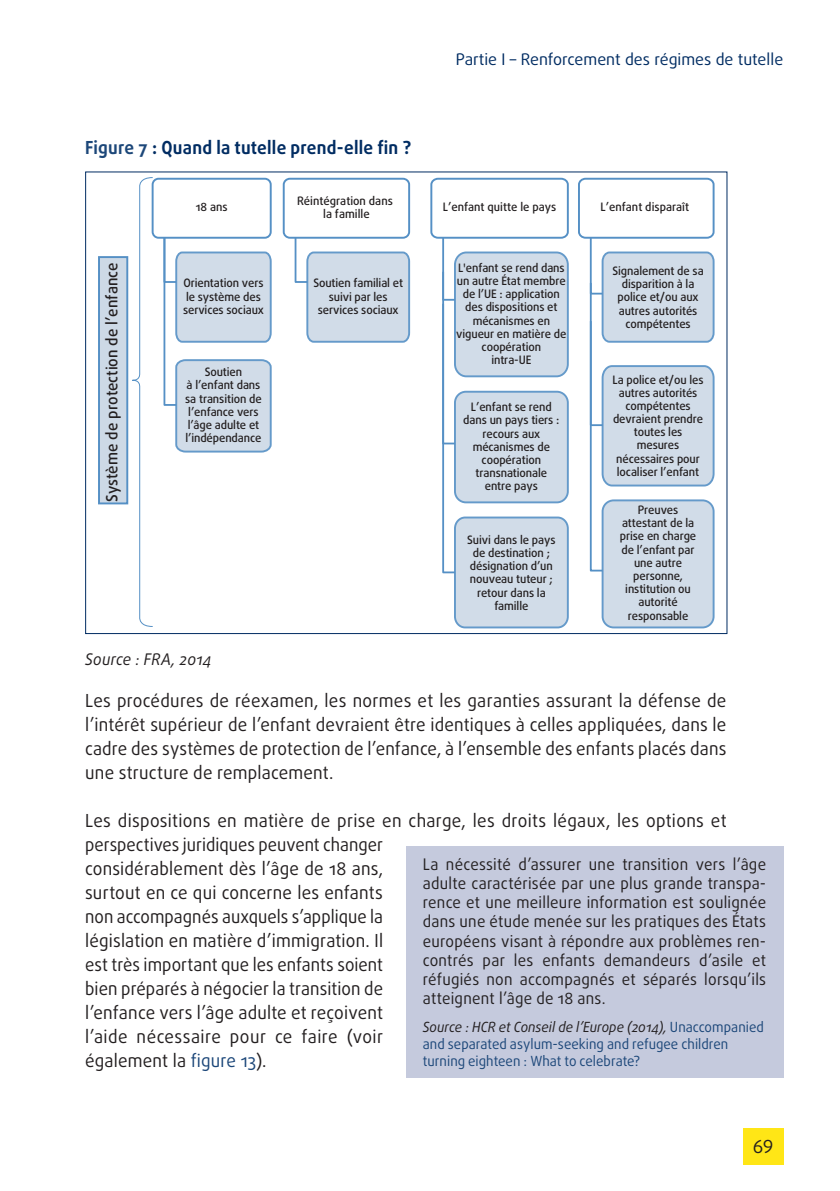
<style>
.page{position:relative;width:840px;height:1191px;background:#fff}
.page>*{position:absolute;margin:0;border:0;box-sizing:border-box;transform-origin:0 0}
.body{font:18px/24px "Daxline Pro";letter-spacing:.01em;color:#231f20;text-align:justify;scale:.95 1}
.figure_table{font:700 18px "Daxline Pro";letter-spacing:.015em;color:#002c62;scale:.95 1}
.body-2{font:18px "Daxline Pro";letter-spacing:.01em;color:#231f20}
.FRA_ACTIVITY_body{font:16px/19.2px "Daxline Pro";letter-spacing:.02em;color:#231f20;text-align:justify;scale:.95 1}
.t1{font:16px "Daxline Pro";color:#002c62}
.figure_note_source{font:italic 16px "Daxline Pro";letter-spacing:.01em;color:#231f20;scale:.95 1}
.t2{font:500 15.6px "Daxline Pro";color:#231f20}
.FRA_ACTIVITY_more_in{font:14px/16.8px "Daxline Pro";letter-spacing:.005em;color:#1c4779;scale:.95 1}
.t3{font:500 11.6px/13.2px "Daxline Pro";letter-spacing:-.01em;color:#231f20;text-align:center}
.s1{color:#1c4779}
.s2{font-style:italic;color:#231f20}
</style>
<div class="page">
<div style="left:742px;top:1128px;width:40px;height:36px;background:#ffe616"></div>
<div style="left:151px;top:178px;width:120px;height:61px;border:2px solid #5590c5;border-radius:6px"></div>
<svg style="left:162px;top:236px;width:109px;height:216px"></svg>
<div style="left:282px;top:178px;width:128px;height:61px;border:2px solid #5590c5;border-radius:6px"></div>
<svg style="left:293px;top:236px;width:117px;height:107px"></svg>
<div style="left:430px;top:178px;width:138px;height:61px;border:2px solid #5590c5;border-radius:6px"></div>
<div style="left:454px;top:252px;width:113px;height:124px;background:#cdd9e6;border-radius:12px"></div>
<div style="left:453px;top:251px;width:115px;height:126px;border:2px solid #5590c5;border-radius:12px"></div>
<div style="left:454px;top:392px;width:113px;height:110px;background:#cdd9e6;border-radius:11px"></div>
<div style="left:453px;top:391px;width:115px;height:112px;border:2px solid #5590c5;border-radius:11px"></div>
<svg style="left:441px;top:236px;width:15px;height:338px"></svg>
<div style="left:454px;top:517px;width:113px;height:110px;background:#cdd9e6;border-radius:11px"></div>
<div style="left:453px;top:516px;width:115px;height:112px;border:2px solid #5590c5;border-radius:11px"></div>
<div style="left:577px;top:178px;width:137px;height:61px;border:2px solid #5590c5;border-radius:6px"></div>
<svg style="left:132px;top:177px;width:22px;height:450px"></svg>
<div style="left:99px;top:257px;width:28px;height:246px;background:#cdd9e6"></div>
<div style="left:98px;top:256px;width:30px;height:248px;border:2px solid #5590c5"></div>
<svg style="left:588px;top:236px;width:126px;height:336px"></svg>
<div style="left:602px;top:500px;width:111px;height:127px;background:#cdd9e6;border-radius:11px"></div>
<div style="left:601px;top:499px;width:113px;height:129px;border:2px solid #5590c5;border-radius:11px"></div>
<div style="left:405px;top:846px;width:377px;height:231px;background:#c5cadd"></div>
<p class="figure_table" style="left:85px;top:136px;width:344px"><span class="s1">Figure 7</span> : Quand la tutelle prend-elle fin ?</p>
<h2 class="t1" style="left:455px;top:49px;width:328px">Partie I – Renforcement des régimes de tutelle</h2>
<p class="t3" style="left:195px;top:200px;width:33px">18 ans</p>
<p class="t3" style="left:297px;top:194px;width:97px">Réintégration dans la famille</p>
<p class="t3" style="left:442px;top:201px;width:115px">L’enfant quitte le pays</p>
<p class="t3" style="left:600px;top:201px;width:90px">L’enfant disparaît</p>
<p class="t3" style="left:456px;top:261px;width:112px">L'enfant se rend dans un autre État membre de l’UE : application des dispositions et mécanismes en vigueur en matière de coopération<br>intra-UE</p>
<h3 class="t2" style="left:101px;top:502px;width:241px;rotate:-90deg">Système de protection de l’enfance</h3>
<p class="t3" style="left:612px;top:264px;width:93px">Signalement de sa disparition à la police et/ou aux autres autorités compétentes</p>
<p class="t3" style="left:313px;top:277px;width:91px">Soutien familial et suivi par les services sociaux</p>
<p class="t3" style="left:183px;top:277px;width:82px;text-align:left">Orientation vers le système des services sociaux</p>
<p class="t3" style="left:185px;top:365px;width:78px">Soutien<br>à l’enfant dans sa transition de l’enfance vers l’âge adulte et l’indépendance</p>
<p class="t3" style="left:612px;top:373px;width:92px">La police et/ou les autres autorités compétentes devraient prendre toutes les mesures nécessaires pour localiser l’enfant</p>
<p class="t3" style="left:619px;top:503px;width:78px">Preuves attestant de la prise en charge de l’enfant par une autre personne, institution ou autorité responsable</p>
<p class="t3" style="left:463px;top:400px;width:98px">L’enfant se rend dans un pays tiers : recours aux mécanismes de coopération transnationale entre pays</p>
<p class="t3" style="left:467px;top:533px;width:90px">Suivi dans le pays de destination ; désignation d’un nouveau tuteur ; retour dans la famille</p>
<p class="figure_note_source" style="left:85px;top:649px;width:134px">Source : FRA, 2014</p>
<p class="body" style="left:85px;top:688px;width:676px">Les procédures de réexamen, les normes et les garanties assurant la défense de l’intérêt supérieur de l’enfant devraient être identiques à celles appliquées, dans le cadre des systèmes de protection de l’enfance, à l’ensemble des enfants placés dans une structure de remplacement.</p>
<p class="body" style="left:85px;top:808px;width:676px;text-align:left">Les dispositions en matière de prise en charge, les droits légaux, les options et perspectives juridiques peuvent changer<br>considérablement dès l’âge de 18 ans,<br>surtout en ce qui concerne les enfants<br>non accompagnés auxquels s’applique la<br>législation en matière d’immigration. Il<br>est très important que les enfants soient<br>bien préparés à négocier la transition de<br>l’enfance vers l’âge adulte et reçoivent<br>l’aide nécessaire pour ce faire (voir<br>également la <span class="s1">figure 13</span>).</p>
<p class="FRA_ACTIVITY_body" style="left:422px;top:854px;width:363px">La nécessité d’assurer une transition vers l’âge adulte caractérisée par une plus grande transpa&shy;rence et une meilleure information est soulignée dans une étude menée sur les pratiques des États européens visant à répondre aux problèmes ren&shy;contrés par les enfants demandeurs d’asile et réfugiés non accompagnés et séparés lorsqu’ils atteignent l’âge de 18 ans.</p>
<p class="FRA_ACTIVITY_more_in" style="left:422px;top:1019px;width:360px"><span class="s2">Source : HCR et Conseil de l’Europe (2014),</span> Unaccompanied and separated asylum-seeking and refugee children turning eighteen : What to celebrate?</p>
<h1 class="body-2" style="left:752px;top:1135px;width:22px">69</h1>
</div>
